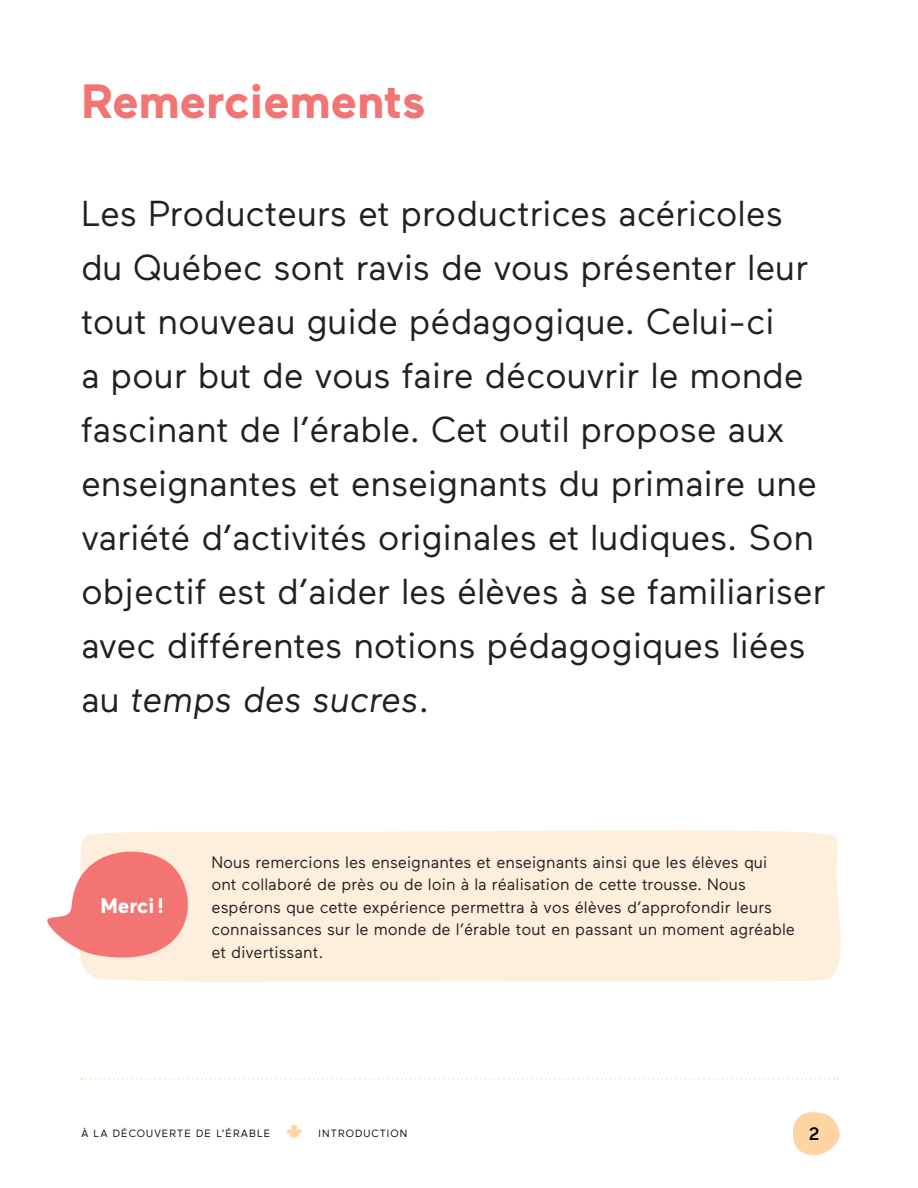
<style>
.page{position:relative;width:918px;height:1188px;background:#fff}
.page>*{position:absolute;margin:0;border:0;box-sizing:border-box;transform-origin:0 0}
.t1{font:700 48px "Maax";color:#f27573}
.t2{font:36px/54px "Maax";letter-spacing:-.005em;color:#241f21}
.t3{font:700 21px "Maax";color:#fff}
.t4{font:500 18px "Maax";color:#000}
.t5{font:16.5px/22.5px "Maax";color:#241f21}
.t6{font:10.5px "Maax";letter-spacing:.1em;color:#000}
.s1{font-style:italic}
</style>
<div class="page">
<svg style="left:793px;top:1112px;width:47px;height:43px"></svg>
<svg style="left:81px;top:1078px;width:757px;height:2px"></svg>
<svg style="left:287px;top:1124px;width:15px;height:17px"></svg>
<div style="left:82px;top:830px;width:759px;height:152px;background:#feeedc"></div>
<svg style="left:47px;top:842px;width:156px;height:129px"></svg>
<h1 class="t1" style="left:81px;top:76px;width:346px">Remerciements</h1>
<p class="t2" style="left:81px;top:187px;width:746px">Les Producteurs et productrices acéricoles du Québec sont ravis de vous présenter leur tout nouveau guide pédagogique. Celui-ci<br>a pour but de vous faire découvrir le monde fascinant de l’érable. Cet outil propose aux enseignantes et enseignants du primaire une variété d’activités originales et ludiques. Son objectif est d’aider les élèves à se familiariser avec différentes notions pédagogiques liées au <span class="s1">temps des sucres</span>.</p>
<p class="t3" style="left:101px;top:895px;width:65px">Merci!</p>
<p class="t5" style="left:212px;top:851px;width:585px">Nous remercions les enseignantes et enseignants ainsi que les élèves qui ont collaboré de près ou de loin à la réalisation de cette trousse. Nous espérons que cette expérience permettra à vos élèves d’approfondir leurs connaissances sur le monde de l’érable tout en passant un moment agréable et divertissant.</p>
<p class="t6" style="left:81px;top:1127px;width:191px">À LA DÉCOUVERTE DE L’ÉRABLE</p>
<p class="t6" style="left:319px;top:1127px;width:90px">INTRODUCTION</p>
<p class="t4" style="left:809px;top:1124px;width:12px">2</p>
</div>
